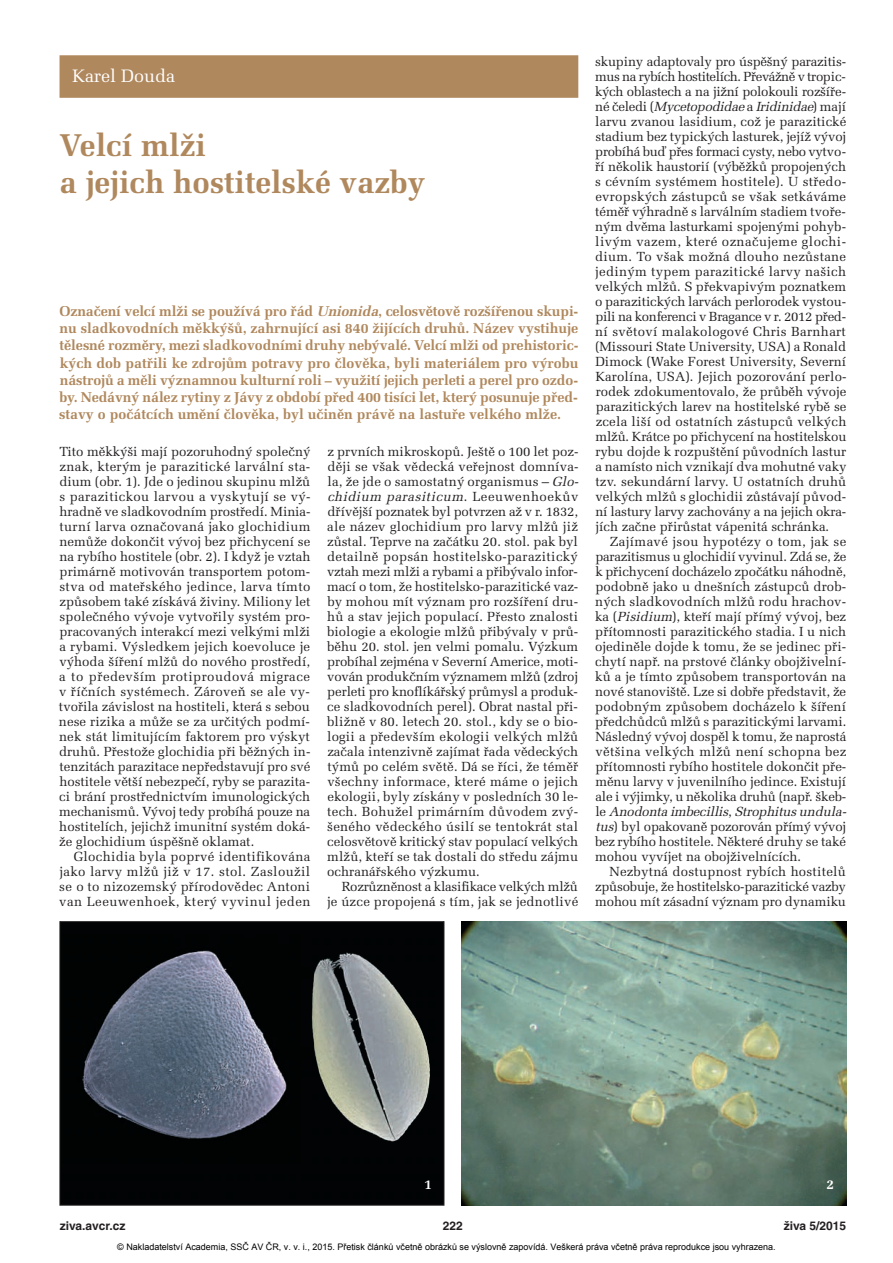
<style>
.page{position:relative;width:893px;height:1263px;background:#fff}
.page>*{position:absolute;margin:0;border:0;box-sizing:border-box;transform-origin:0 0}
.t1{font:700 31.5px/37.5px "Melior CE";color:#b0885d}
.t2{font:18px "Melior CE";color:#fff}
.t3{font:700 14.25px/17.2px "Melior CE";color:#b0885d;text-align:justify}
.t4{font:700 13.5px "Melior CE";color:#fff}
.t5{font:13.2px/15px "Melior CE";color:#231f20;text-align:justify}
.t6{font:700 12px "Helvetica CE";color:#231f20}
.t7{font:9px "Arial";color:#000}
.s1{font-style:italic}
</style>
<div class="page">
<div style="left:60px;top:55px;width:518px;height:43px;background:#b0885d"></div>
<img style="left:461px;top:921px;width:385px;height:284px">
<img style="left:62px;top:923px;width:380px;height:280px">
<div style="left:60px;top:921px;width:384px;height:284px;border:1px solid #231f20"></div>
<img style="left:312px;top:953px;width:60px;height:181px">
<h2 class="t2" style="left:72px;top:70px;width:104px">Karel Douda</h2>
<h1 class="t1" style="left:60px;top:130px;width:367px">Velcí mlži<br>a jejich hostitelské vazby</h1>
<p class="t3" style="left:59px;top:304px;width:521px">Označení velcí mlži se používá pro řád <span class="s1">Unionida</span>, celosvětově rozšířenou skupi&shy;nu sladkovodních měkkýšů, zahrnující asi 840 žijících druhů. Název vystihuje tělesné rozměry, mezi sladkovodními druhy nebývalé. Velcí mlži od prehistoric - kých dob patřili ke zdrojům potravy pro člověka, byli materiálem pro výrobu nástrojů a měli významnou kulturní roli – využití jejich perleti a perel pro ozdo&shy;by. Nedávný nález rytiny z Jávy z období před 400 tisíci let, který posunuje před&shy;stavy o počátcích umění člověka, byl učiněn právě na lastuře velkého mlže.</p>
<p class="t5" style="left:59px;top:446px;width:253px">Tito měkkýši mají pozoruhodný společný znak, kterým je parazitické larvální sta - dium (obr. 1). Jde o jedinou skupinu mlžů s parazitickou larvou a vyskytují se vý - hradně ve sladkovodním prostředí. Minia - turní larva označovaná jako glochidium nemůže dokončit vývoj bez přichycení se na rybího hostitele (obr. 2). I když je vztah primárně motivován transportem potom&shy;stva od mateřského jedince, larva tímto způsobem také získává živiny. Miliony let společného vývoje vytvořily systém pro&shy;pracovaných interakcí mezi velkými mlži a rybami. Výsledkem jejich koevoluce je výhoda šíření mlžů do nového prostředí, a to především protiproudová migrace v říčních systémech. Zároveň se ale vy - tvořila závislost na hostiteli, která s sebou nese rizika a může se za určitých podmí&shy;nek stát limitujícím faktorem pro výskyt druhů. Přestože glochidia při běžných in - tenzitách parazitace nepředstavují pro své hostitele větší nebezpečí, ryby se parazita - ci brání prostřednictvím imunologických mechanismů. Vývoj tedy probíhá pouze na hostitelích, jejichž imunitní systém doká&shy;že glochidium úspěšně oklamat.</p>
<p class="t5" style="left:59px;top:851px;width:253px;text-indent:14px">Glochidia byla poprvé identifikována jako larvy mlžů již v 17. stol. Zasloužil se o to nizozemský přírodovědec Antoni van Leeuwenhoek, který vyvinul jeden</p>
<p class="t5" style="left:327px;top:446px;width:255px;text-align:left">z prvních mikroskopů. Ještě o 100 let poz - ději se však vědecká veřejnost domníva&shy;la, že jde o samostatný organismus – <span class="s1">Glo&shy;chidium parasiticum</span>. L e e u w e n h o e k ů v dřívější poznatek byl potvrzen až v r. 1832, ale název glochidium pro larvy mlžů již zůstal. Teprve na začátku 20. stol. pak byl detailně popsán hostitelsko-parazitický vztah mezi mlži a rybami a přibývalo infor&shy;mací o tom, že hostitelsko-parazitické vaz&shy;by mohou mít význam pro rozšíření dru&shy;hů a stav jejich populací. Přesto znalosti biologie a ekologie mlžů přibývaly v prů&shy;běhu 20. stol. jen velmi pomalu. Výzkum probíhal zejména v Severní Americe, moti&shy;vován produkčním významem mlžů (zdroj perleti pro knoflíkářský průmysl a produk - ce sladkovodních perel). Obrat nastal při&shy;bližně v 80. letech 20. stol., kdy se o bio&shy;logii a především ekologii velkých mlžů začala intenzivně zajímat řada vědeckých týmů po celém světě. Dá se říci, že téměř všechny informace, které máme o jejich ekologii, byly získány v posledních 30 le - tech. Bohužel primárním důvodem zvý - šeného vědeckého úsilí se tentokrát stal celosvětově kritický stav populací velkých mlžů, kteří se tak dostali do středu zájmu ochranářského výzkumu.</p>
<p class="t5" style="left:327px;top:881px;width:253px;text-align:right">Rozrůzněnost a klasifikace velkých mlžů<br>je úzce propojená s tím, jak se jednotlivé</p>
<p class="t5" style="left:595px;top:56px;width:253px">skupiny adaptovaly pro úspěšný parazitis&shy;mus na rybích hostitelích. Převážně v tropic - kých oblastech a na jižní polokouli rozšíře&shy;n é č e l e d i ( <span class="s1">Mycetopodidae</span> a <span class="s1">Iridinidae</span>) m a j í larvu zvanou lasidium, což je parazitické stadium bez typických lasturek, jejíž vývoj probíhá buď přes formaci cysty, nebo vytvo&shy;ří několik haustorií (výběžků propojených s cévním systémem hostitele). U středo - evropských zástupců se však setkáváme téměř výhradně s larválním stadiem tvoře - ným dvěma lasturkami spojenými pohyb&shy;livým vazem, které označujeme glochi - dium. To však možná dlouho nezůstane jediným typem parazitické larvy našich velkých mlžů. S překvapivým poznatkem o parazitických larvách perlorodek vystou&shy;pili na konferenci v Bragance v r. 2012 před&shy;ní světoví malakologové Chris Barnhart (Missouri State University, USA) a Ronald Dimock (Wake Forest University, Severní Karolína, USA). Jejich pozorování perlo&shy;rodek zdokumentovalo, že průběh vývoje parazitických larev na hostitelské rybě se zcela liší od ostatních zástupců velkých mlžů. Krátce po přichycení na hostitelskou rybu dojde k rozpuštění původních lastur a namísto nich vznikají dva mohutné vaky tzv. sekundární larvy. U ostatních druhů velkých mlžů s glochidii zůstávají původ&shy;ní lastury larvy zachovány a na jejich okra&shy;jích začne přirůstat vápenitá schránka.</p>
<p class="t5" style="left:595px;top:536px;width:255px;text-align:left;text-indent:15px">Zajímavé jsou hypotézy o tom, jak se parazitismus u glochidií vyvinul. Zdá se, že k přichycení docházelo zpočátku náhodně, podobně jako u dnešních zástupců drob&shy;ných sladkovodních mlžů rodu hrachov&shy;ka (<span class="s1">Pisidium</span>), kteří mají přímý vývoj, bez přítomnosti parazitického stadia. I u nich ojediněle dojde k tomu, že se jedinec při&shy;chytí např. na prstové články obojživelní&shy;ků a je tímto způsobem transportován na nové stanoviště. Lze si dobře představit, že podobným způsobem docházelo k šíření předchůdců mlžů s parazitickými larvami.<br>Následný vývoj dospěl k tomu, že naprostá většina velkých mlžů není schopna bez přítomnosti rybího hostitele dokončit pře&shy;měnu larvy v juvenilního jedince. Existují ale i výjimky, u několika druhů (např. škeb&shy;l e <span class="s1">Anodonta imbecillis</span>, <span class="s1">Strophitus undula - tus</span>) byl opakovaně pozorován přímý vývoj bez rybího hostitele. Některé druhy se také mohou vyvíjet na obojživelnících.</p>
<p class="t5" style="left:595px;top:866px;width:252px;text-indent:15px">Nezbytná dostupnost rybích hostitelů způsobuje, že hostitelsko-parazitické vazby mohou mít zásadní význam pro dynamiku</p>
<p class="t4" style="left:425px;top:1180px;width:9px">1</p>
<p class="t4" style="left:826px;top:1180px;width:9px">2</p>
<p class="t6" style="left:60px;top:1221px;width:67px">ziva.avcr.cz</p>
<p class="t6" style="left:443px;top:1221px;width:22px">222</p>
<p class="t6" style="left:784px;top:1221px;width:64px">živa 5/2015</p>
<p class="t7" style="left:117px;top:1241px;width:660px">© Nakladatelství Academia, SSČ AV ČR, v. v. i., 2015. Přetisk článků včetně obrázků se výslovně zapovídá. Veškerá práva včetně práva reprodukce jsou vyhrazena.</p>
</div>
